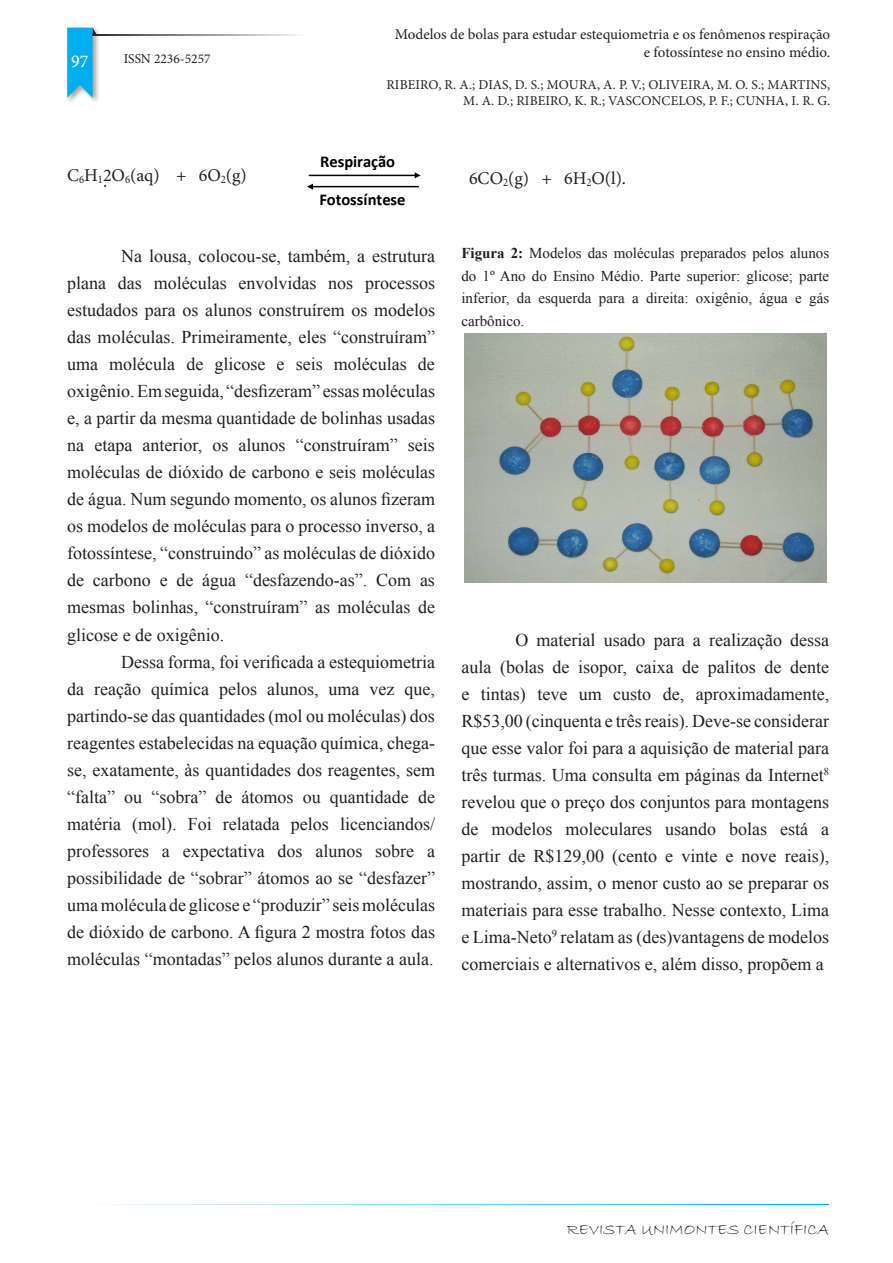
<style>
.page{position:relative;width:893px;height:1263px;background:#fff}
.page>*{position:absolute;margin:0;border:0;box-sizing:border-box;transform-origin:0 0}
.Padrão{font:18px/27px "Times New Roman";color:#231f20;text-align:justify}
.t1{font:18px "Minion Pro";color:#231f20}
.t2{font:18px "Minion Pro";color:#fff}
.t3{font:16.5px "Bradley Hand ITC";color:#210b0d}
.t4{font:700 16.5px "Calibri";color:#000}
.t5{font:16.5px "Calibri";color:#000}
.Padrão-2{font:15px/22.5px "Times New Roman";color:#231f20;text-align:justify}
.t6{font:15px/18px "Minion Pro";color:#231f20;text-align:right}
.t7{font:13.5px/16.2px "Minion Pro";letter-spacing:.01em;color:#231f20;text-align:right}
.s1{font-weight:700}
</style>
<div class="page">
<div style="left:65px;top:26px;width:35px;height:79px;background:#231f20;opacity:.4"></div>
<svg style="left:67px;top:28px;width:30px;height:70px;background:#2db3e5"></svg>
<svg style="left:93px;top:34px;width:206px;height:1px"></svg>
<hr style="left:64px;top:1204px;width:765px;height:1px;background:#00aeef">
<img style="left:464px;top:333px;width:362px;height:250px">
<hr style="left:309px;top:175px;width:107px;height:1px;background:#000">
<svg style="left:415px;top:172px;width:6px;height:6px"></svg>
<hr style="left:312px;top:186px;width:106px;height:1px;background:#000">
<svg style="left:307px;top:184px;width:6px;height:6px"></svg>
<p class="t2" style="left:71px;top:49px;width:19px">97</p>
<p class="t7" style="left:124px;top:51px;width:88px">ISSN 2236-5257</p>
<p class="t6" style="left:395px;top:25px;width:437px">Modelos de bolas para estudar estequiometria e os fenômenos respiração e fotossíntese no ensino médio.</p>
<p class="t7" style="left:386px;top:77px;width:445px">RIBEIRO, R. A.; DIAS, D. S.; MOURA, A. P. V.; OLIVEIRA, M. O. S.; MARTINS,<br>M. A. D.; RIBEIRO, K. R.; VASCONCELOS, P. F.; CUNHA, I. R. G.</p>
<p class="t4" style="left:320px;top:151px;width:77px">Respiração</p>
<p class="t4" style="left:319px;top:189px;width:88px">Fotossíntese</p>
<p class="t1" style="left:67px;top:163px;width:181px">C<sub>6</sub>H<sub>1</sub>2O<sub>6</sub>(aq) + 6O<sub>2</sub>(g)</p>
<p class="t1" style="left:469px;top:166px;width:159px">6CO<sub>2</sub>(g) + 6H<sub>2</sub>O(l).</p>
<p class="t5" style="left:103px;top:171px;width:6px">.</p>
<p class="Padrão" style="left:67px;top:243px;width:369px;text-indent:54px">Na lousa, colocou-se, também, a estrutura plana das moléculas envolvidas nos processos estudados para os alunos construírem os modelos das moléculas. Primeiramente, eles “construíram” uma molécula de glicose e seis moléculas de oxigênio. Em seguida, “desfizeram” essas moléculas e, a partir da mesma quantidade de bolinhas usadas na etapa anterior, os alunos “construíram” seis moléculas de dióxido de carbono e seis moléculas de água. Num segundo momento, os alunos fizeram os modelos de moléculas para o processo inverso, a fotossíntese, “construindo” as moléculas de dióxido de carbono e de água “desfazendo-as”. Com as mesmas bolinhas, “construíram” as moléculas de glicose e de oxigênio.</p>
<p class="Padrão" style="left:67px;top:648px;width:369px;text-indent:54px">Dessa forma, foi verificada a estequiometria da reação química pelos alunos, uma vez que, partindo-se das quantidades (mol ou moléculas) dos reagentes estabelecidas na equação química, chega&shy;se, exatamente, às quantidades dos reagentes, sem “falta” ou “sobra” de átomos ou quantidade de matéria (mol). Foi relatada pelos licenciandos/ professores a expectativa dos alunos sobre a possibilidade de “sobrar” átomos ao se “desfazer” uma molécula de glicose e “produzir” seis moléculas de dióxido de carbono. A figura 2 mostra fotos das moléculas “montadas” pelos alunos durante a aula.</p>
<p class="Padrão-2" style="left:461px;top:242px;width:369px"><span class="s1">Figura 2:</span> Modelos das moléculas preparados pelos alunos do 1º Ano do Ensino Médio. Parte superior: glicose; parte inferior, da esquerda para a direita: oxigênio, água e gás carbônico.</p>
<p class="Padrão" style="left:461px;top:626px;width:369px;text-indent:54px">O material usado para a realização dessa aula (bolas de isopor, caixa de palitos de dente e tintas) teve um custo de, aproximadamente, R$53,00 (cinquenta e três reais). Deve-se considerar que esse valor foi para a aquisição de material para três turmas. Uma consulta em páginas da Internet<sup>8 </sup>revelou que o preço dos conjuntos para montagens de modelos moleculares usando bolas está a partir de R$129,00 (cento e vinte e nove reais), mostrando, assim, o menor custo ao se preparar os materiais para esse trabalho. Nesse contexto, Lima e Lima-Neto<sup>9</sup> relatam as (des)vantagens de modelos comerciais e alternativos e, além disso, propõem a</p>
<p class="t3" style="left:567px;top:1218px;width:264px">REVISTA UNIMONTES CIENTÍFICA</p>
</div>
